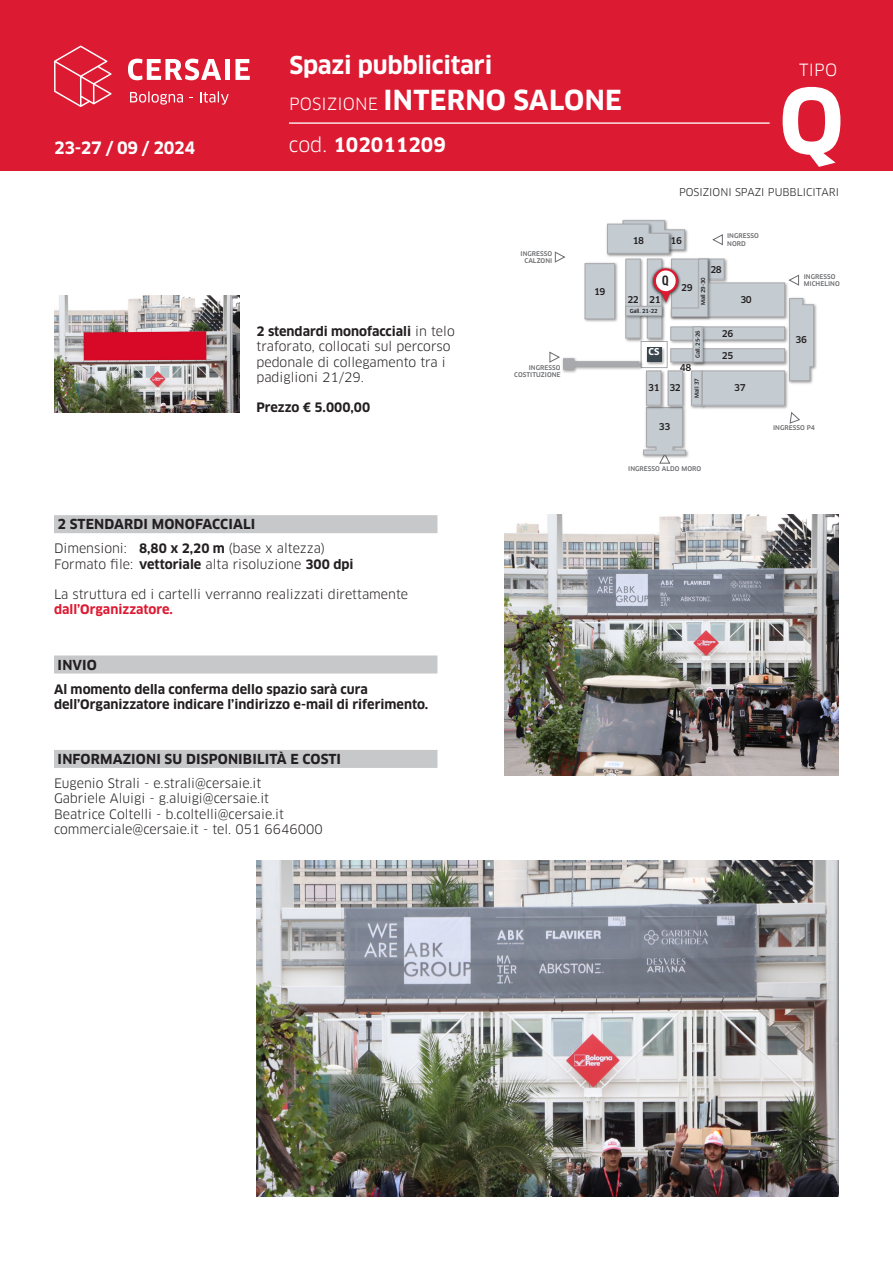
<style>
.page{position:relative;width:893px;height:1263px;background:#fff}
.page>*{position:absolute;margin:0;border:0;box-sizing:border-box;transform-origin:0 0}
.t1{font:700 87.45px "Clan OT";color:#fff}
.t2{font:700 27px "Clan OT";letter-spacing:.01em;color:#fff}
.t3{font:700 24px "Clan OT";letter-spacing:-.01em;color:#fff}
.t4{font:700 19.5px "Clan OT";color:#fff}
.t5{font:700 16.65px "Clan OT";letter-spacing:-.02em;color:#fff}
.t6{font:16.5px "Clan OT";color:#fff}
.Banda_consegna_mater{font:700 13.5px "Clan OT";letter-spacing:.01em;color:#231f20}
.Testo{font:12.75px/15.3px "Clan OT";color:#231f20}
.Testo-2{font:700 12.75px/15.3px "Clan OT";color:#231f20}
.Testo-3{font:700 12.75px "Clan OT";color:#dc1a32}
.t7{font:10.5px "Clan OT";color:#231f20}
.t8{font:700 9.3px "Clan OT";color:#fff}
.t9{font:500 9.15px "Clan OT";letter-spacing:-.04em;color:#231f20}
.t10{font:500 6.3px/7.5px "Clan OT";letter-spacing:.01em;color:#6c6d70;text-align:right}
.t11{font:500 5.4px "Clan OT";letter-spacing:-.03em;color:#231f20}
.s1{font-weight:400;font-size:16.5px}
.s2{font-weight:400}
.s3{font-weight:700}
</style>
<div class="page">
<div style="left:0;top:0;width:893px;height:170px;background:#dc1a32"></div>
<hr style="left:289px;top:122px;width:481px;height:2px;background:#fff">
<svg style="left:54px;top:46px;width:58px;height:61px"></svg>
<svg style="left:128px;top:59px;width:93px;height:21px"></svg>
<div style="left:225px;top:59px;width:5px;height:21px;background:#fff"></div>
<svg style="left:235px;top:59px;width:15px;height:21px"></svg>
<svg style="left:130px;top:91px;width:53px;height:14px"></svg>
<svg style="left:200px;top:91px;width:29px;height:14px"></svg>
<svg style="left:789px;top:412px;width:11px;height:12px"></svg>
<img style="left:642px;top:450px;width:47px;height:8px">
<svg style="left:643px;top:410px;width:43px;height:54px;background:#cacfd3"></svg>
<img style="left:790px;top:304px;width:27px;height:80px">
<img style="left:645px;top:381px;width:55px;height:29px">
<div style="left:646px;top:371px;width:15px;height:34px;background:#c4ccd1"></div>
<div style="left:646px;top:371px;width:15px;height:34px;border:1px solid #a8a9ad"></div>
<div style="left:668px;top:371px;width:15px;height:34px;background:#c4ccd1"></div>
<div style="left:668px;top:371px;width:15px;height:34px;border:1px solid #a8a9ad"></div>
<div style="left:691px;top:371px;width:11px;height:34px;background:#c4ccd1"></div>
<div style="left:691px;top:371px;width:11px;height:34px;border:1px solid #a8a9ad"></div>
<img style="left:700px;top:381px;width:90px;height:28px">
<div style="left:702px;top:371px;width:83px;height:34px;background:#c4ccd1"></div>
<div style="left:702px;top:371px;width:83px;height:34px;border:1px solid #a8a9ad"></div>
<div style="left:54px;top:515px;width:383px;height:18px;background:#c7c8ca"></div>
<div style="left:54px;top:655px;width:383px;height:18px;background:#c7c8ca"></div>
<div style="left:54px;top:750px;width:383px;height:18px;background:#c7c8ca"></div>
<img style="left:54px;top:295px;width:185px;height:117px">
<img style="left:505px;top:514px;width:334px;height:262px">
<img style="left:256px;top:860px;width:583px;height:336px">
<svg style="left:549px;top:220px;width:265px;height:161px"></svg>
<h3 class="t5" style="left:54px;top:138px;width:143px">23-27 / 09 / 2024</h3>
<h3 class="t3" style="left:289px;top:52px;width:204px">Spazi pubblicitari</h3>
<p class="t6" style="left:799px;top:60px;width:39px">TIPO</p>
<p class="t2" style="left:289px;top:85px;width:334px"><span class="s1">POSIZIONE</span> INTERNO SALONE</p>
<p class="t1" style="left:779px;top:71px;width:67px">Q</p>
<p class="t4" style="left:289px;top:134px;width:158px"><span class="s2">cod.</span> 102011209</p>
<p class="t7" style="left:679px;top:186px;width:161px">POSIZIONI SPAZI PUBBLICITARI</p>
<p class="Testo" style="left:256px;top:324px;width:200px"><span class="s3">2 stendardi monofacciali</span> in telo traforato, collocati sul percorso pedonale di collegamento tra i padiglioni 21/29.</p>
<p class="Testo-2" style="left:256px;top:400px;width:115px">Prezzo € 5.000,00</p>
<p class="t10" style="left:521px;top:250px;width:33px">INGRESSO<br>CALZONI</p>
<p class="t10" style="left:514px;top:364px;width:48px">INGRESSO<br>COSTITUZIONE</p>
<p class="t9" style="left:594px;top:286px;width:13px">19</p>
<p class="t9" style="left:633px;top:235px;width:13px">18</p>
<p class="t9" style="left:670px;top:235px;width:13px">16</p>
<p class="t9" style="left:627px;top:295px;width:35px">22 21</p>
<p class="t11" style="left:630px;top:308px;width:29px">Gall. 21-22</p>
<p class="t9" style="left:681px;top:282px;width:13px">29</p>
<p class="t10" style="left:727px;top:232px;width:33px;text-align:left">INGRESSO<br>NORD</p>
<p class="t9" style="left:710px;top:264px;width:13px">28</p>
<p class="t11" style="left:700px;top:305px;width:29px;rotate:-90deg">Mall 29-30</p>
<p class="t9" style="left:740px;top:294px;width:13px">30</p>
<p class="t9" style="left:722px;top:328px;width:13px">26</p>
<p class="t11" style="left:694px;top:358px;width:29px;rotate:-90deg">Gall. 25-26</p>
<p class="t11" style="left:694px;top:398px;width:21px;rotate:-90deg">Mall 37</p>
<p class="t8" style="left:649px;top:346px;width:12px">CS</p>
<p class="t9" style="left:722px;top:350px;width:13px">25</p>
<p class="t9" style="left:680px;top:362px;width:13px">48</p>
<p class="t9" style="left:648px;top:382px;width:34px">31 32</p>
<p class="t9" style="left:734px;top:382px;width:13px">37</p>
<p class="t9" style="left:659px;top:421px;width:13px">33</p>
<p class="t10" style="left:628px;top:465px;width:74px">INGRESSO ALDO MORO</p>
<p class="t10" style="left:804px;top:273px;width:38px;text-align:left">INGRESSO<br>MICHELINO</p>
<p class="t9" style="left:796px;top:334px;width:13px">36</p>
<p class="t10" style="left:773px;top:424px;width:43px">INGRESSO P4</p>
<p class="Banda_consegna_mater" style="left:58px;top:517px;width:199px">2 STENDARDI MONOFACCIALI</p>
<p class="Testo" style="left:54px;top:541px;width:301px">Dimensioni: <span class="s3">8,80 x 2,20 m</span> (base x altezza)<br>Formato file: <span class="s3">vettoriale</span> alta risoluzione <span class="s3">300 dpi</span></p>
<p class="Testo" style="left:54px;top:587px;width:356px">La struttura ed i cartelli verranno realizzati direttamente</p>
<p class="Testo-3" style="left:54px;top:602px;width:120px">dall’Organizzatore.</p>
<p class="Banda_consegna_mater" style="left:58px;top:657px;width:41px">INVIO</p>
<p class="Testo-2" style="left:54px;top:681px;width:376px">Al momento della conferma dello spazio sarà cura dell’Organizzatore indicare l’indirizzo e-mail di riferimento.</p>
<p class="Banda_consegna_mater" style="left:58px;top:751px;width:285px">INFORMAZIONI SU DISPONIBILITÀ E COSTI</p>
<p class="Testo" style="left:54px;top:776px;width:209px">Eugenio Strali - e.strali@cersaie.it</p>
<p class="Testo" style="left:54px;top:791px;width:232px">Gabriele Aluigi - g.aluigi@cersaie.it<br>Beatrice Coltelli - b.coltelli@cersaie.it</p>
<p class="Testo" style="left:54px;top:821px;width:270px">commerciale@cersaie.it - tel. 051 6646000</p>
</div>
